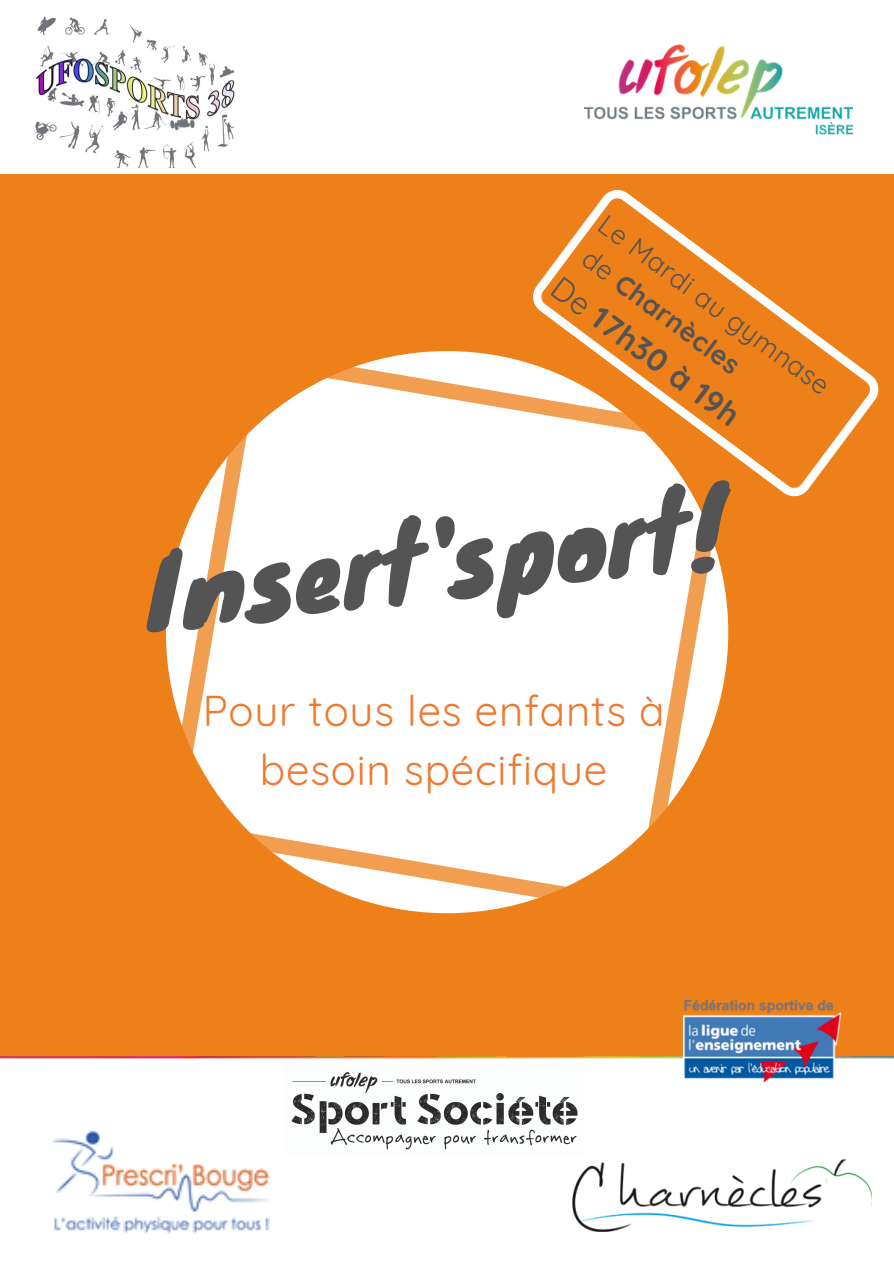
<style>
.page{position:relative;width:894px;height:1264px;background:#fff}
.page>*{position:absolute;margin:0;border:0;box-sizing:border-box;transform-origin:0 0}
.t1{font:98.55px "Knewave";color:#545454}
.t2{font:42px/58.5px "Quicksand";letter-spacing:.02em;color:#ef792e;text-align:center}
.t3{font:700 31.5px "Quicksand";color:#545454}
.t4{font:27px/37.2px "Quicksand";color:#545454}
.s1{font-weight:700}
.s2{font-weight:400}
</style>
<div class="page">
<img style="left:584px;top:44px;width:268px;height:90px">
<div style="left:0;top:174px;width:893px;height:883px;background:#ee8019"></div>
<img style="left:0;top:1000px;width:893px;height:83px">
<img style="left:283px;top:1065px;width:301px;height:85px">
<img style="left:34px;top:16px;width:201px;height:152px">
<svg style="left:165px;top:351px;width:564px;height:563px;fill:#fff"></svg>
<svg style="left:526px;top:190px;width:353px;height:313px"></svg>
<img style="left:572px;top:1159px;width:300px;height:73px">
<img style="left:47px;top:1081px;width:229px;height:153px">
<p class="t4" style="left:620px;top:210px;width:274px;text-indent:-8px;rotate:37deg">Le Mardi au gymnase de <span class="s1">Charnècles</span></p>
<p class="t3" style="left:567px;top:267px;width:227px;rotate:37deg"><span class="s2">De</span> 17h30 à 19h</p>
<p class="t1" style="left:135px;top:515px;width:584px;rotate:-7deg">Insert'sport!</p>
<p class="t2" style="left:203px;top:681px;width:463px">Pour tous les enfants à besoin spécifique</p>
</div>
